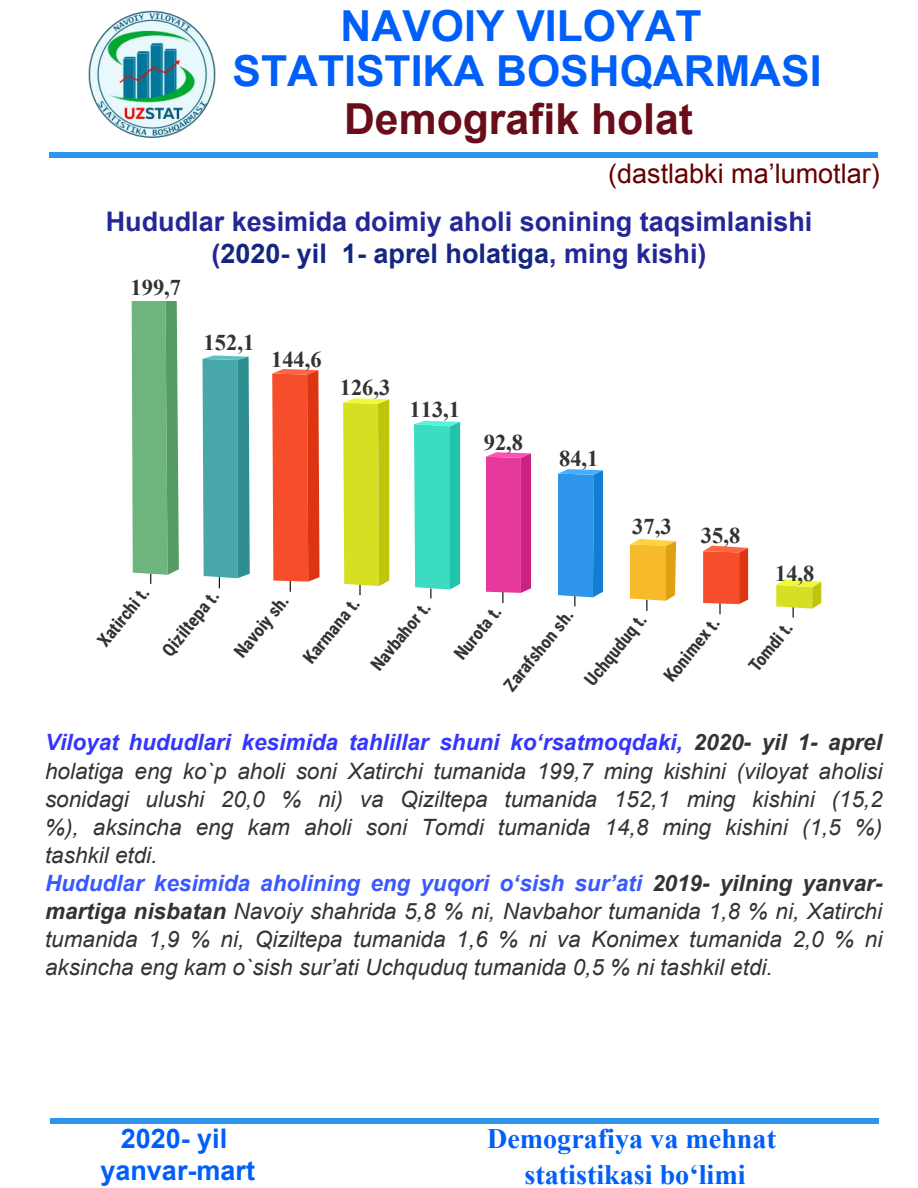
<style>
.page{position:relative;width:918px;height:1188px;background:#fff}
.page>*{position:absolute;margin:0;border:0;box-sizing:border-box;transform-origin:0 0}
.t1{font:700 42.75px/45px "Arial";color:#005ff9;text-align:center}
.t2{font:700 42.75px "Arial";color:#680d19}
.t3{font:700 28.2px/36px "Times New Roman";color:#005ff9;text-align:center}
.t4{font:700 27px/32.7px "Arial";color:#242896;text-align:center}
.t5{font:27px "Arial";color:#600}
.t6{font:700 27px/32.7px "Arial";color:#005ff9;text-align:center}
.t7{font:italic 22.5px/28.2px "Arial";color:#333}
.t8{font:700 22.5px "Times New Roman";color:#333}
.t9{font:700 18px "Roboto Condensed";color:#333}
.s1{color:#152680}
.s2{font-weight:700;color:#3436ff}
.s3{font-weight:700}
.s4{font-weight:700;color:#3958ff}
</style>
<div class="page">
<img style="left:88px;top:10px;width:128px;height:129px">
<div style="left:50px;top:152px;width:828px;height:5px;background:#2d95ec"></div>
<div style="left:51px;top:1118px;width:828px;height:6px;background:#2d95ec"></div>
<svg style="left:132px;top:302px;width:47px;height:282px;background:#71b480"></svg>
<svg style="left:202px;top:356px;width:48px;height:232px;background:#52aaaa"></svg>
<svg style="left:272px;top:369px;width:48px;height:223px;background:#f05738"></svg>
<svg style="left:343px;top:398px;width:46px;height:197px;background:#d5dc31"></svg>
<svg style="left:414px;top:421px;width:46px;height:177px;background:#46d9c2"></svg>
<svg style="left:486px;top:452px;width:45px;height:151px;background:#e2449e"></svg>
<svg style="left:558px;top:469px;width:45px;height:137px;background:#3a99e8"></svg>
<svg style="left:630px;top:539px;width:46px;height:72px"></svg>
<svg style="left:703px;top:546px;width:45px;height:68px"></svg>
<svg style="left:776px;top:579px;width:45px;height:39px"></svg>
<h1 class="t1" style="left:233px;top:4px;width:591px">NAVOIY VILOYAT<br>STATISTIKA BOSHQARMASI</h1>
<h1 class="t2" style="left:344px;top:90px;width:351px">Demografik holat</h1>
<p class="t5" style="left:608px;top:156px;width:273px">(dastlabki ma’lumotlar)</p>
<p class="t4" style="left:106px;top:206px;width:708px">Hududlar kesimida doimiy aholi sonining taqsimlanishi (<span class="s1">2020- yil 1- aprel holatiga</span>, ming kishi)</p>
<p class="t8" style="left:130px;top:272px;width:52px">199,7</p>
<p class="t8" style="left:204px;top:327px;width:52px">152,1</p>
<p class="t8" style="left:271px;top:344px;width:52px">144,6</p>
<p class="t8" style="left:340px;top:372px;width:52px">126,3</p>
<p class="t8" style="left:410px;top:394px;width:52px">113,1</p>
<p class="t8" style="left:484px;top:427px;width:41px">92,8</p>
<p class="t8" style="left:559px;top:443px;width:41px">84,1</p>
<p class="t8" style="left:632px;top:511px;width:41px">37,3</p>
<p class="t8" style="left:701px;top:520px;width:41px">35,8</p>
<p class="t8" style="left:775px;top:557px;width:41px">14,8</p>
<p class="t9" style="left:91px;top:636px;width:72px;rotate:-51deg">Xatirchi t.</p>
<p class="t9" style="left:156px;top:646px;width:81px;rotate:-51deg">Qiziltepa t.</p>
<p class="t9" style="left:228px;top:647px;width:77px;rotate:-51deg">Navoiy sh.</p>
<p class="t9" style="left:297px;top:653px;width:80px;rotate:-51deg">Karmana t.</p>
<p class="t9" style="left:365px;top:660px;width:85px;rotate:-51deg">Navbahor t.</p>
<p class="t9" style="left:448px;top:649px;width:65px;rotate:-51deg">Nurota t.</p>
<p class="t9" style="left:498px;top:681px;width:101px;rotate:-51deg">Zarafshon sh.</p>
<p class="t9" style="left:579px;top:675px;width:88px;rotate:-51deg">Uchquduq t.</p>
<p class="t9" style="left:658px;top:671px;width:79px;rotate:-51deg">Konimex t.</p>
<p class="t9" style="left:743px;top:661px;width:60px;rotate:-51deg">Tomdi t.</p>
<p class="t7" style="left:45px;top:729px;width:839px"><span class="s2">Viloyat hududlari kesimida tahlillar shuni ko‘rsatmoqdaki,</span> <span class="s3">2020- yil 1- aprel </span>holatiga eng ko`p aholi soni Xatirchi tumanida 199,7 ming kishini (viloyat aholisi sonidagi ulushi 20,0 % ni) va Qiziltepa tumanida 152,1 ming kishini (15,2 %), aksincha eng kam aholi soni Tomdi tumanida 14,8 ming kishini (1,5 %) tashkil etdi.<br><span class="s4">Hududlar kesimida aholining eng yuqori o‘sish sur’ati</span> <span class="s3">2019- yilning yanvar&shy;martiga nisbatan</span> Navoiy shahrida 5,8 % ni, Navbahor tumanida 1,8 % ni, Xatirchi tumanida 1,9 % ni, Qiziltepa tumanida 1,6 % ni va Konimex tumanida 2,0 % ni aksincha eng kam o`sish sur’ati Uchquduq tumanida 0,5 % ni tashkil etdi.</p>
<p class="t6" style="left:100px;top:1122px;width:156px">2020- yil yanvar-mart</p>
<p class="t3" style="left:487px;top:1119px;width:291px">Demografiya va mehnat statistikasi bo‘limi</p>
</div>
